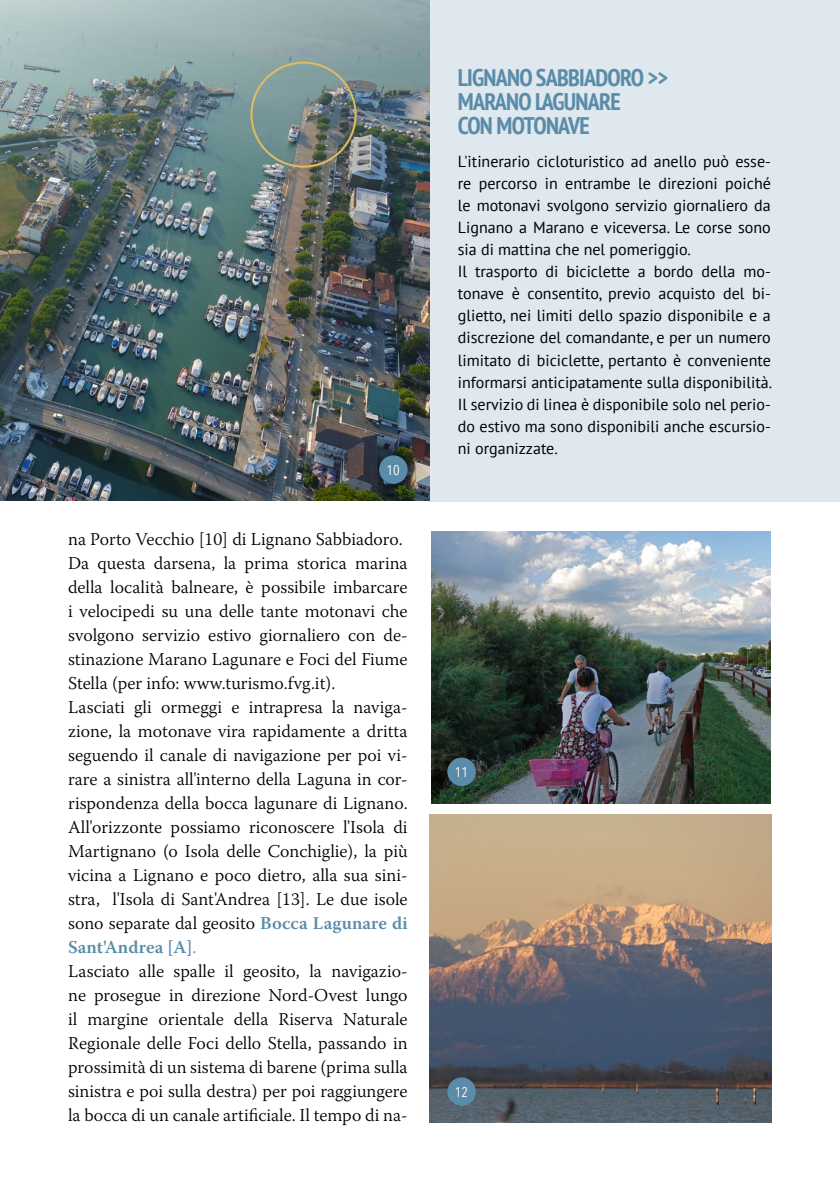
<style>
.page{position:relative;width:840px;height:1191px;background:#fff}
.page>*{position:absolute;margin:0;border:0;box-sizing:border-box;transform-origin:0 0}
.t1{font:700 condensed 24px/24px "PT Sans";letter-spacing:-.03em;color:#5a8ca9}
.t2{font:300 18px/24px "Warnock Pro";color:#000}
.t3{font:16px/22px "PT Sans";color:#000}
.t4{font:14px "Avenir Next Condensed";color:#fff}
.s1{font-weight:600;color:#5a8ca9}
.s2{color:#5a8ca9}
</style>
<div class="page">
<div style="left:429px;top:0;width:410px;height:502px;background:#dee8ee"></div>
<img style="left:0;top:0;width:429px;height:501px">
<img style="left:429px;top:815px;width:342px;height:308px">
<img style="left:431px;top:531px;width:339px;height:272px">
<div style="left:250px;top:62px;width:106px;height:106px;border:2px solid #e3bb5e;border-radius:50%"></div>
<div style="left:379px;top:455px;width:28px;height:29px;background:#5a8ca9;border-radius:50%"></div>
<div style="left:447px;top:1077px;width:28px;height:29px;background:#5a8ca9;border-radius:50%"></div>
<div style="left:447px;top:757px;width:28px;height:29px;background:#5a8ca9;border-radius:50%"></div>
<p class="t4" style="left:386px;top:461px;width:15px">10</p>
<p class="t2" style="left:68px;top:526px;width:341px">na Porto Vecchio [10] di Lignano Sabbiadoro.<br>Da questa darsena, la prima storica marina della località balneare, è possibile imbarcare i velocipedi su una delle tante motonavi che svolgono servizio estivo giornaliero con de&shy;stinazione Marano Lagunare e Foci del Fiume Stella (per info: www.turismo.fvg.it).<br>Lasciati gli ormeggi e intrapresa la naviga&shy;zione, la motonave vira rapidamente a dritta seguendo il canale di navigazione per poi vi&shy;rare a sinistra all'interno della Laguna in cor&shy;rispondenza della bocca lagunare di Lignano.<br>All'orizzonte possiamo riconoscere l'Isola di Martignano (o Isola delle Conchiglie), la più vicina a Lignano e poco dietro, alla sua sini&shy;stra, l'Isola di Sant'Andrea [13]. Le due isole sono separate dal geosito <span class="s1">Bocca Lagunare di Sant'Andrea [A]</span><span class="s2">.<br></span>Lasciato alle spalle il geosito, la navigazio&shy;ne prosegue in direzione Nord-Ovest lungo il margine orientale della Riserva Naturale Regionale delle Foci dello Stella, passando in prossimità di un sistema di barene (prima sulla sinistra e poi sulla destra) per poi raggiungere la bocca di un canale artificiale. Il tempo di na-</p>
<h1 class="t1" style="left:457px;top:65px;width:211px">LIGNANO SABBIADORO &gt;&gt;<br>MARANO LAGUNARE<br>CON MOTONAVE</h1>
<p class="t3" style="left:457px;top:150px;width:315px">L'itinerario cicloturistico ad anello può esse&shy;re percorso in entrambe le direzioni poiché le motonavi svolgono servizio giornaliero da Lignano a Marano e viceversa. Le corse sono sia di mattina che nel pomeriggio.<br>Il trasporto di biciclette a bordo della mo&shy;tonave è consentito, previo acquisto del bi&shy;glietto, nei limiti dello spazio disponibile e a discrezione del comandante, e per un numero limitato di biciclette, pertanto è conveniente informarsi anticipatamente sulla disponibilità.<br>Il servizio di linea è disponibile solo nel perio&shy;do estivo ma sono disponibili anche escursio&shy;ni organizzate.</p>
<p class="t4" style="left:454px;top:763px;width:15px">11</p>
<p class="t4" style="left:454px;top:1083px;width:15px">12</p>
</div>
